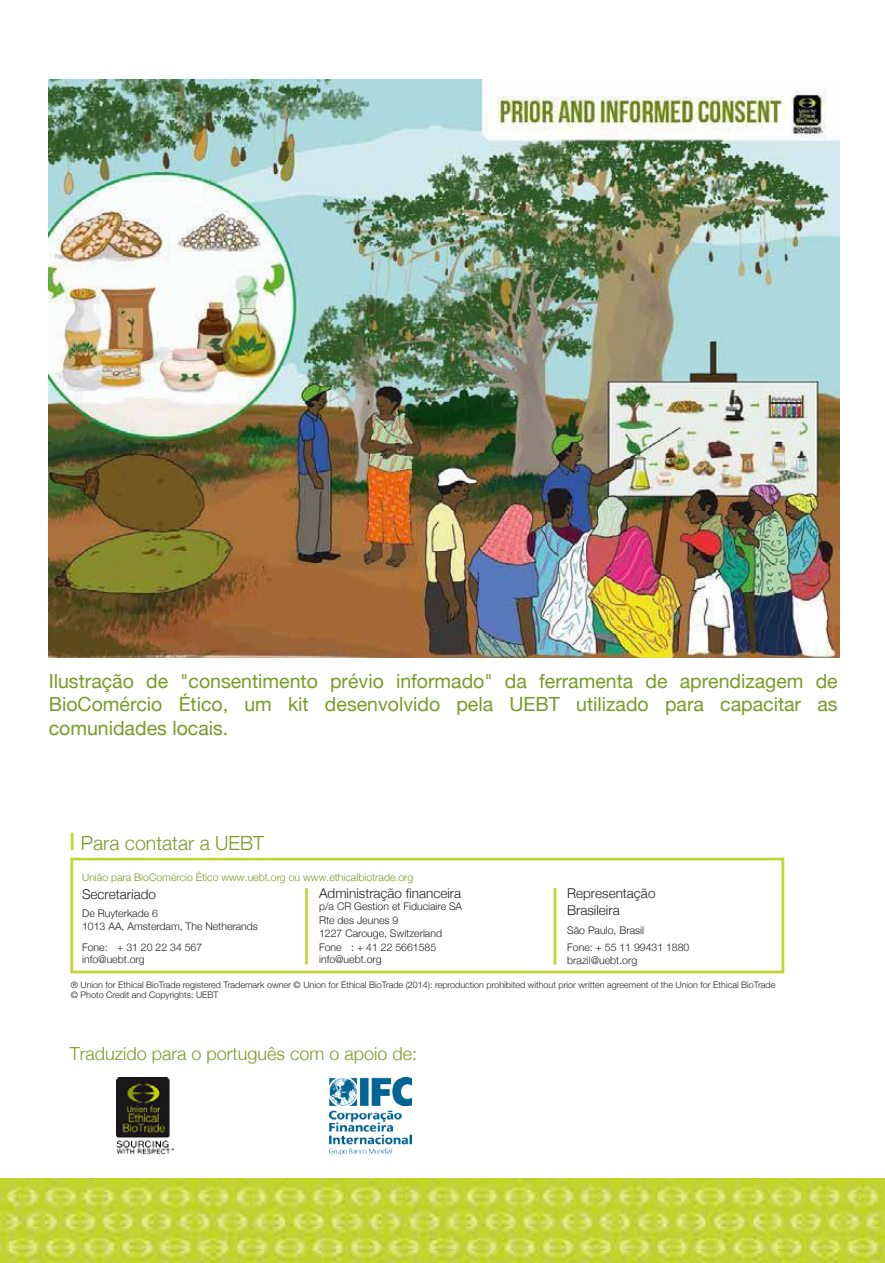
<style>
.page{position:relative;width:885px;height:1263px;background:#fff}
.page>*{position:absolute;margin:0;border:0;box-sizing:border-box;transform-origin:0 0}
.t1{font:19.5px/23.4px "Helvetica Neue";color:#799b28;text-align:justify}
.t2{font:300 19.5px "Helvetica Neue";color:#799b28}
.t3{font:300 18px "Helvetica Neue";color:#799b28}
.t4{font:300 13.5px/16.2px "Helvetica Neue";color:#231f20}
.t5{font:300 10.5px/13.6px "Helvetica Neue";color:#231f20}
.t6{font:300 10.5px "Helvetica Neue";color:#799b28}
.t7{font:300 9px/10.5px "Helvetica Neue";color:#231f20}
</style>
<div class="page">
<img style="left:48px;top:79px;width:792px;height:579px">
<hr style="left:71px;top:833px;width:3px;height:17px;background:#bfd730">
<div style="left:70px;top:858px;width:714px;height:115px;border:3px solid #bfd730"></div>
<hr style="left:305px;top:888px;width:3px;height:76px;background:#bfd730">
<hr style="left:554px;top:888px;width:2px;height:76px;background:#bfd730">
<img style="left:116px;top:1078px;width:58px;height:76px">
<img style="left:329px;top:1078px;width:83px;height:76px">
<img style="left:0;top:1179px;width:885px;height:84px">
<h1 class="t1" style="left:49px;top:670px;width:790px">Ilustração de "consentimento prévio informado" da ferramenta de aprendizagem de BioComércio Ético, um kit desenvolvido pela UEBT utilizado para capacitar as comunidades locais.</h1>
<h1 class="t2" style="left:81px;top:827px;width:185px">Para contatar a UEBT</h1>
<p class="t6" style="left:82px;top:869px;width:333px">União para BioComércio Ético www.uebt.org ou www.ethicalbiotrade.org</p>
<p class="t4" style="left:82px;top:885px;width:75px">Secretariado</p>
<p class="t5" style="left:82px;top:906px;width:177px">De Ruyterkade 6<br>1013 AA, Amsterdam, The Netherands</p>
<p class="t5" style="left:82px;top:941px;width:122px;line-height:12px">Fone: + 31 20 22 34 567 info@uebt.org</p>
<p class="t4" style="left:319px;top:885px;width:144px">Administração financeira</p>
<p class="t5" style="left:319px;top:899px;width:145px">p/a CR Gestion et Fiduciaire SA<br>Rte des Jeunes 9<br>1227 Carouge, Switzerland<br>Fone : + 41 22 5661585</p>
<p class="t5" style="left:319px;top:952px;width:64px">info@uebt.org</p>
<p class="t4" style="left:567px;top:885px;width:90px">Representação<br>Brasileira</p>
<p class="t5" style="left:567px;top:922px;width:124px;line-height:16.5px">São Paulo, Brasil<br>Fone: + 55 11 99431 1880</p>
<p class="t5" style="left:567px;top:952px;width:72px">brazil@uebt.org</p>
<p class="t7" style="left:71px;top:978px;width:706px">® Union for Ethical BioTrade registered Trademark owner © Union for Ethical BioTrade (2014): reproduction prohibited without prior written agreement of the Union for Ethical BioTrade © Photo Credit and Copyrights: UEBT</p>
<h2 class="t3" style="left:70px;top:1039px;width:349px">Traduzido para o português com o apoio de:</h2>
</div>
